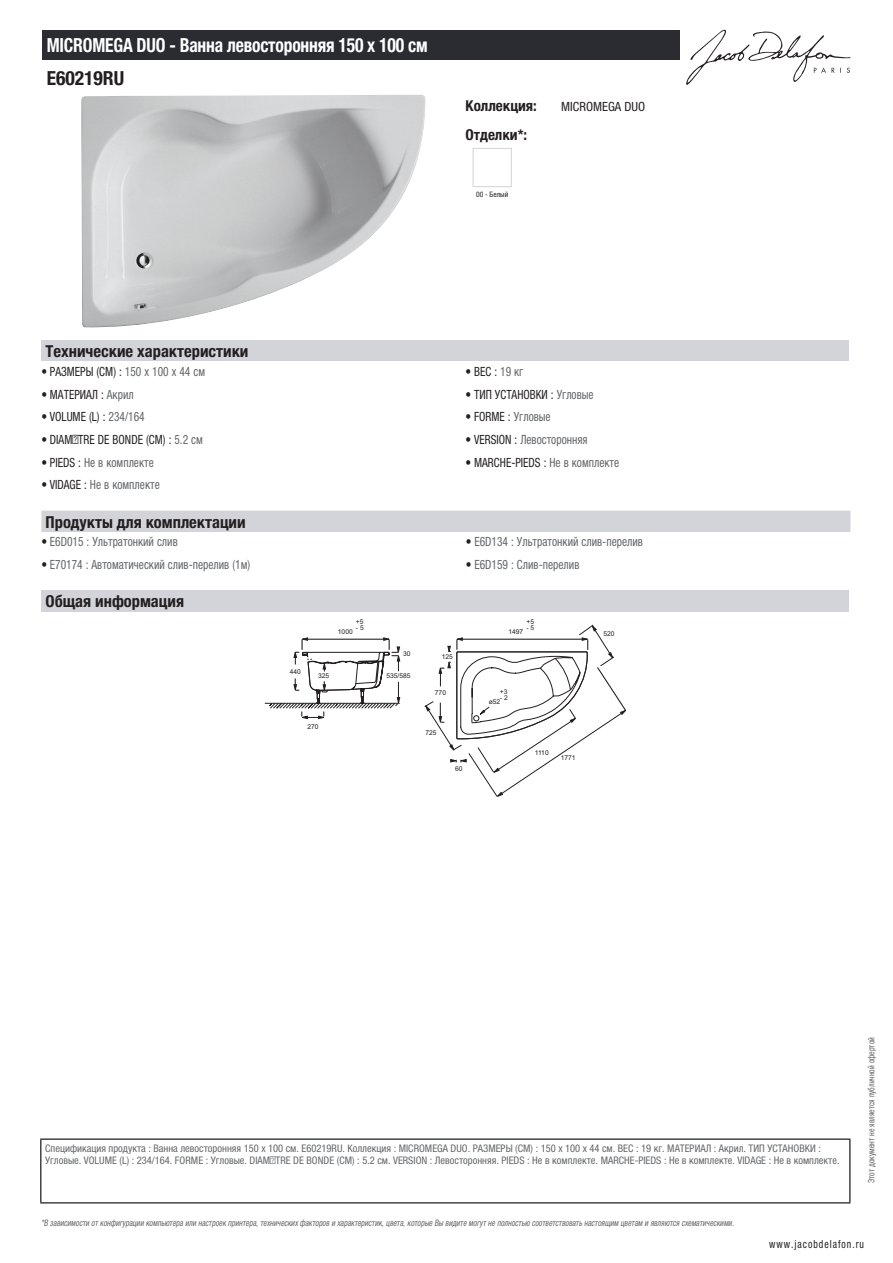
<style>
.page{position:relative;width:893px;height:1263px;background:#fff}
.page>*{position:absolute;margin:0;border:0;box-sizing:border-box;transform-origin:0 0}
.t1{font:700 condensed 19.5px "Helvetica Neue LTCYR";letter-spacing:-.01em;color:#fff;scale:.9 1}
.t2{font:700 condensed 19.5px "Helvetica Neue LTCYR";color:#231f20}
.t3{font:700 condensed 16.5px "Helvetica Neue LTCYR";color:#231f20}
.t4{font:700 condensed 15px "Helvetica Neue LTCYR";color:#231f20}
.t5{font:condensed 12.75px "Helvetica Neue LTCYR";color:#626568;scale:.9 1}
.t6{font:condensed 12.75px "Helvetica Neue LTCYR";color:#231f20;scale:.9 1}
.t7{font:condensed 12.75px "Helvetica Neue LTCYR";color:#231f20}
.t8{font:condensed 11.25px "Helvetica Neue LTCYR";letter-spacing:.1em;color:#231f20;scale:.87 1}
.t9{font:condensed 10.5px/12px "Helvetica Neue LTCYR";color:#626568}
.t10{font:italic condensed 9px "Helvetica Neue LTCYR";color:#626568;scale:.87 1}
.t11{font:condensed 9px "Helvetica Neue LTCYR";color:#626568;scale:.87 1}
.t12{font:condensed 7.5px "Helvetica Neue LTCYR";color:#231f20}
.t13{font:6.6px "Arial";color:#231f20}
.s1{color:#626568}
.s2{color:#231f20}
</style>
<div class="page">
<svg style="left:686px;top:30px;width:164px;height:55px"></svg>
<img style="left:81px;top:95px;width:345px;height:233px">
<div style="left:473px;top:148px;width:39px;height:39px;border:1px solid #d3d4da"></div>
<div style="left:41px;top:340px;width:808px;height:22px;background:#d3d4da"></div>
<div style="left:41px;top:511px;width:809px;height:21px;background:#d3d4da"></div>
<div style="left:41px;top:590px;width:808px;height:22px;background:#d3d4da"></div>
<hr style="left:265px;top:703px;width:135px;height:1px;background:#231f20">
<svg style="left:269px;top:624px;width:357px;height:173px"></svg>
<div style="left:43px;top:30px;width:637px;height:30px;background:#2a2c32"></div>
<hr style="left:40px;top:1138px;width:810px;height:2px;background:#040503">
<hr style="left:40px;top:1140px;width:1px;height:62px;background:#040503">
<hr style="left:849px;top:1140px;width:1px;height:62px;background:#040503">
<hr style="left:40px;top:1202px;width:810px;height:1px;background:#040503">
<h1 class="t1" style="left:47px;top:34px;width:425px">MICROMEGA DUO - Ванна левосторонняя 150 х 100 см</h1>
<h1 class="t2" style="left:47px;top:67px;width:79px">E60219RU</h1>
<h3 class="t4" style="left:466px;top:97px;width:73px">Коллекция:</h3>
<p class="t7" style="left:561px;top:99px;width:85px">MICROMEGA DUO</p>
<h3 class="t4" style="left:466px;top:126px;width:63px">Отделки*:</h3>
<p class="t12" style="left:476px;top:190px;width:34px">00 - Белый</p>
<h2 class="t3" style="left:46px;top:342px;width:204px">Технические характеристики</h2>
<p class="t6" style="left:41px;top:364px;width:183px">• РАЗМЕРЫ (СМ) : <span class="s1">150 x 100 x 44 см</span></p>
<p class="t6" style="left:466px;top:364px;width:66px">• ВЕС : <span class="s1">19 кг</span></p>
<p class="t6" style="left:41px;top:387px;width:104px">• МАТЕРИАЛ : <span class="s1">Акрил</span></p>
<p class="t6" style="left:466px;top:387px;width:144px">• ТИП УСТАНОВКИ : <span class="s1">Угловые</span></p>
<p class="t6" style="left:41px;top:410px;width:116px">• VOLUME (L) : <span class="s1">234/164</span></p>
<p class="t6" style="left:466px;top:410px;width:96px">• FORME : <span class="s1">Угловые</span></p>
<p class="t6" style="left:41px;top:432px;width:181px">• DIAMÈTRE DE BONDE (CM) : <span class="s1">5.2 см</span></p>
<p class="t5" style="left:466px;top:432px;width:137px"><span class="s2">• VERSION :</span> Левосторонняя</p>
<p class="t5" style="left:41px;top:455px;width:126px"><span class="s2">• PIEDS :</span> Не в комплекте</p>
<p class="t6" style="left:466px;top:455px;width:172px">• MARCHE-PIEDS : <span class="s1">Не в комплекте</span></p>
<p class="t5" style="left:41px;top:478px;width:133px"><span class="s2">• VIDAGE :</span> Не в комплекте</p>
<h2 class="t3" style="left:46px;top:513px;width:202px">Продукты для комплектации</h2>
<p class="t5" style="left:41px;top:535px;width:153px"><span class="s2">•</span> E6D015 : Ультратонкий слив</p>
<p class="t5" style="left:466px;top:535px;width:198px"><span class="s2">•</span> E6D134 : Ультратонкий слив-перелив</p>
<p class="t5" style="left:41px;top:557px;width:234px"><span class="s2">•</span> E70174 : Автоматический слив-перелив (1м)</p>
<p class="t5" style="left:466px;top:557px;width:128px"><span class="s2">•</span> E6D159 : Слив-перелив</p>
<h2 class="t3" style="left:46px;top:592px;width:140px">Общая информация</h2>
<p class="t13" style="left:290px;top:667px;width:13px">440</p>
<p class="t13" style="left:356px;top:617px;width:9px">+5</p>
<p class="t13" style="left:356px;top:623px;width:9px">- 5</p>
<p class="t13" style="left:338px;top:627px;width:16px">1000</p>
<p class="t13" style="left:318px;top:671px;width:13px">325</p>
<p class="t13" style="left:307px;top:722px;width:13px">270</p>
<p class="t13" style="left:403px;top:649px;width:9px">30</p>
<p class="t13" style="left:386px;top:671px;width:26px">535/585</p>
<p class="t13" style="left:442px;top:652px;width:13px">125</p>
<p class="t13" style="left:435px;top:688px;width:13px">770</p>
<p class="t13" style="left:426px;top:728px;width:13px">725</p>
<p class="t13" style="left:455px;top:764px;width:9px">60</p>
<p class="t13" style="left:526px;top:617px;width:9px">+5</p>
<p class="t13" style="left:526px;top:623px;width:9px">- 5</p>
<p class="t13" style="left:508px;top:627px;width:16px">1497</p>
<p class="t13" style="left:500px;top:687px;width:9px">+3</p>
<p class="t13" style="left:500px;top:693px;width:9px">- 2</p>
<p class="t13" style="left:489px;top:697px;width:13px">ø52</p>
<p class="t13" style="left:535px;top:748px;width:15px">1110</p>
<p class="t13" style="left:561px;top:753px;width:16px">1771</p>
<p class="t13" style="left:603px;top:629px;width:13px">520</p>
<p class="t9" style="left:45px;top:1142px;width:796px">Спецификация продукта : Ванна левосторонняя 150 х 100 см. E60219RU. Коллекция : MICROMEGA DUO. РАЗМЕРЫ (СМ) : 150 x 100 x 44 см. ВЕС : 19 кг. МАТЕРИАЛ : Акрил. ТИП УСТАНОВКИ :<br>Угловые. VOLUME (L) : 234/164. FORME : Угловые. DIAMÈTRE DE BONDE (CM) : 5.2 см. VERSION : Левосторонняя. PIEDS : Не в комплекте. MARCHE-PIEDS : Не в комплекте. VIDAGE : Не в комплекте.</p>
<p class="t10" style="left:41px;top:1218px;width:800px">*В зависимости отконфигурации компьютера или настроек принтера,техническихфакторов и характеристик,цвета,которые Вы видите могутне полностью соответствоватьнастоящим цветам и являются схематическими.</p>
<p class="t11" style="left:866px;top:1183px;width:169px;rotate:-90deg">Этот документ не является публичной офертой</p>
<p class="t8" style="left:769px;top:1237px;width:110px">www.jacobdelafon.ru</p>
</div>
